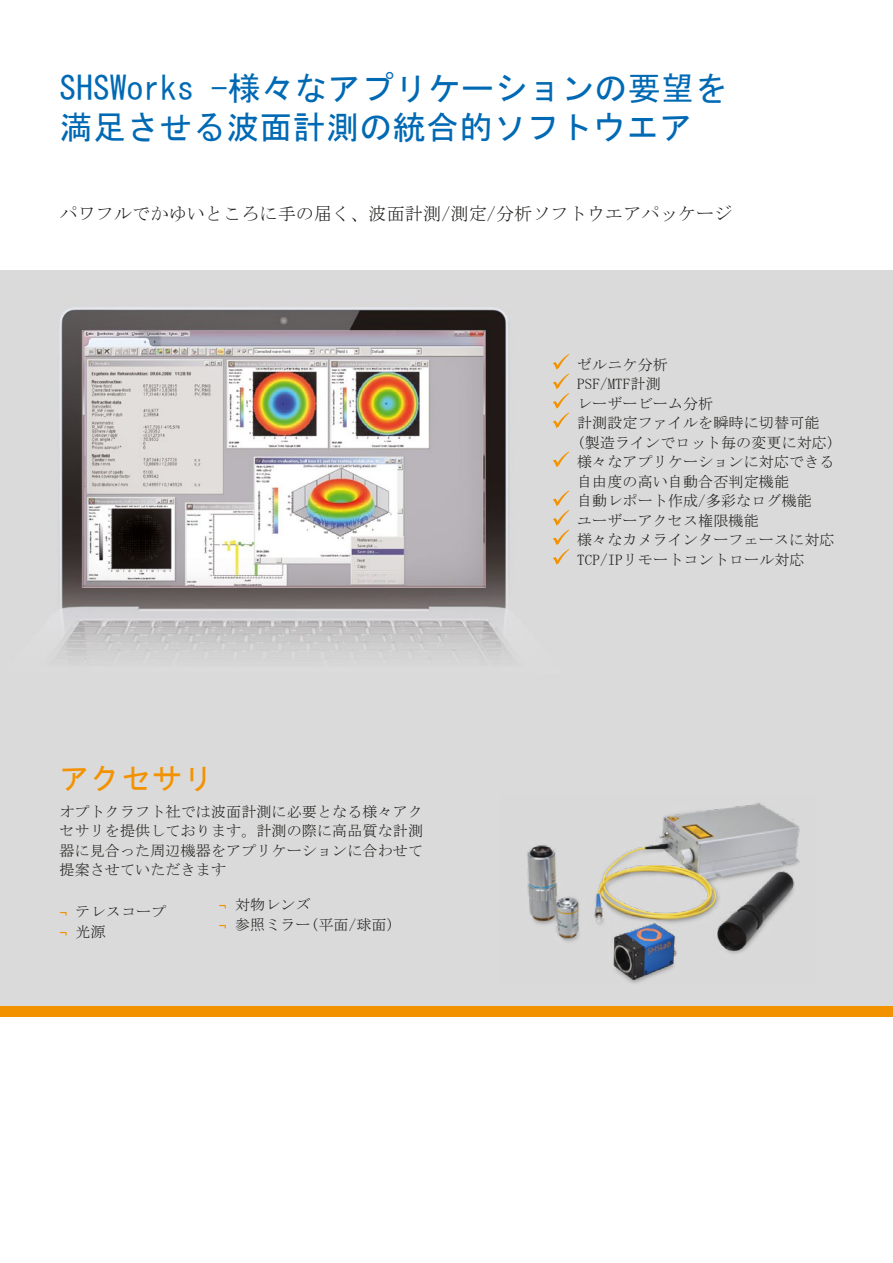
<style>
.page{position:relative;width:893px;height:1263px;background:#fff}
.page>*{position:absolute;margin:0;border:0;box-sizing:border-box;transform-origin:0 0}
.t1{font:33px/39.6px "MS Gothic";letter-spacing:.01em;color:#0069b4}
.t2{font:30px "MS Gothic";letter-spacing:.03em;color:#f39200}
.t3{font:18px "MS Mincho";letter-spacing:.01em;color:#1d1d1b}
.t4{font:15px/19.5px "MS Mincho";letter-spacing:.01em;color:#1d1d1b}
.s1{font-family:"The Sans B5 Plain";color:#f39200}
</style>
<div class="page">
<div style="left:0;top:270px;width:893px;height:740px;background:#dadada"></div>
<div style="left:0;top:1006px;width:893px;height:10px;background:#f39200"></div>
<img style="left:59px;top:307px;width:511px;height:352px">
<img style="left:527px;top:803px;width:273px;height:180px">
<svg style="left:553px;top:354px;width:16px;height:74px"></svg>
<svg style="left:553px;top:451px;width:16px;height:16px"></svg>
<svg style="left:553px;top:490px;width:16px;height:75px"></svg>
<h1 class="t1" style="left:60px;top:68px;width:669px">SHSWorks -様々なアプリケーションの要望を満足させる波面計測の統合的ソフトウエア</h1>
<p class="t3" style="left:60px;top:204px;width:674px">パワフルでかゆいところに手の届く、波面計測/測定/分析ソフトウエアパッケージ</p>
<h2 class="t2" style="left:60px;top:763px;width:155px">アクセサリ</h2>
<p class="t4" style="left:60px;top:802px;width:365px;text-align:justify">オプトクラフト社では波面計測に必要となる様々アクセサリを提供しております。計測の際に高品質な計測器に見合った周辺機器をアプリケーションに合わせて提案させていただきます</p>
<p class="t4" style="left:60px;top:902px;width:108px"><span class="s1">¬</span> テレスコープ<span class="s1">¬</span> 光源</p>
<p class="t4" style="left:219px;top:895px;width:177px"><span class="s1">¬</span> 対物レンズ<br><span class="s1">¬</span> 参照ミラー(平面/球面)</p>
<p class="t4" style="left:577px;top:354px;width:259px">ゼルニケ分析<br>PSF/MTF計測<br>レーザービーム分析<br>計測設定ファイルを瞬時に切替可能<br>(製造ラインでロット毎の変更に対応)様々なアプリケーションに対応できる自由度の高い自動合否判定機能<br>自動レポート作成/多彩なログ機能<br>ユーザーアクセス権限機能<br>様々なカメラインターフェースに対応<br>TCP/IPリモートコントロール対応</p>
</div>
